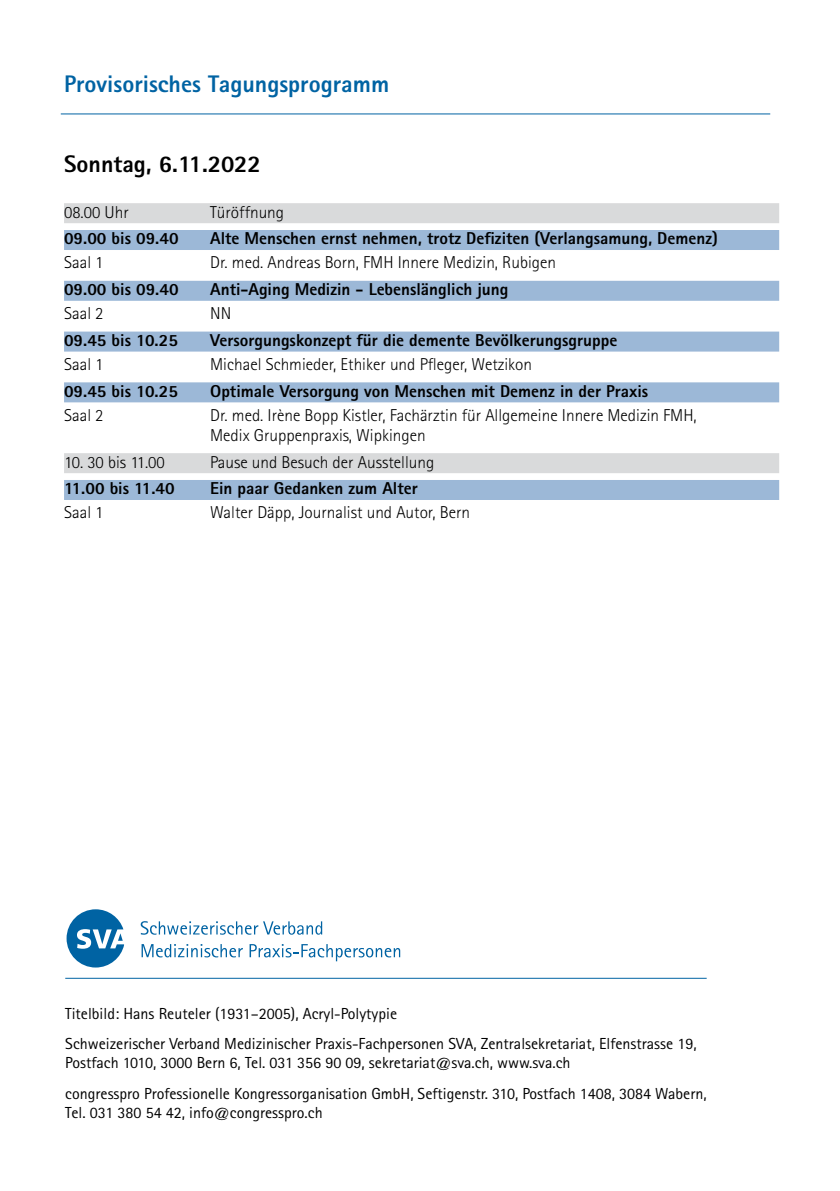
<style>
.page{position:relative;width:840px;height:1191px;background:#fff}
.page>*{position:absolute;margin:0;border:0;box-sizing:border-box;transform-origin:0 0}
.t1{font:800 24px "Agfa Rotis Sans Serif";color:#0063a3}
.t2{font:800 24px "Agfa Rotis Sans Serif";color:#000}
.t3{font:300 17.2px/20px "Agfa Rotis Sans Serif";color:#000}
.t4{font:800 17.2px "Agfa Rotis Sans Serif";color:#000}
.t5{font:16px/30px "Agfa Rotis Sans Serif";color:#000}
</style>
<div class="page">
<svg style="left:66px;top:909px;width:58px;height:58px"></svg>
<svg style="left:141px;top:921px;width:181px;height:13px"></svg>
<svg style="left:141px;top:944px;width:102px;height:13px"></svg>
<svg style="left:249px;top:944px;width:151px;height:17px"></svg>
<hr style="left:65px;top:978px;width:641px;height:1px;background:#0063a3">
<div style="left:64px;top:203px;width:714px;height:20px;background:#d9dadb"></div>
<div style="left:64px;top:230px;width:714px;height:20px;background:#9cb8d7"></div>
<div style="left:64px;top:281px;width:714px;height:20px;background:#9cb8d7"></div>
<div style="left:64px;top:331px;width:714px;height:20px;background:#9cb8d7"></div>
<div style="left:64px;top:382px;width:714px;height:20px;background:#9cb8d7"></div>
<div style="left:64px;top:453px;width:714px;height:20px;background:#d9dadb"></div>
<div style="left:64px;top:480px;width:714px;height:20px;background:#9cb8d7"></div>
<hr style="left:61px;top:113px;width:708px;height:1px;background:#0063a3">
<h1 class="t1" style="left:64px;top:69px;width:326px">Provisorisches Tagungsprogramm</h1>
<h1 class="t2" style="left:64px;top:148px;width:198px">Sonntag, 6.11.2022</h1>
<p class="t3" style="left:64px;top:202px;width:66px">08.00 Uhr</p>
<p class="t3" style="left:210px;top:202px;width:75px">Türöffnung</p>
<p class="t4" style="left:64px;top:227px;width:116px">09.00 bis 09.40</p>
<p class="t4" style="left:210px;top:227px;width:509px">Alte Menschen ernst nehmen, trotz Defiziten (Verlangsamung, Demenz)</p>
<p class="t3" style="left:64px;top:252px;width:41px">Saal 1</p>
<p class="t3" style="left:210px;top:252px;width:347px">Dr. med. Andreas Born, FMH Innere Medizin, Rubigen</p>
<p class="t4" style="left:64px;top:278px;width:116px">09.00 bis 09.40</p>
<p class="t4" style="left:210px;top:278px;width:299px">Anti-Aging Medizin - Lebenslänglich jung</p>
<p class="t3" style="left:64px;top:303px;width:41px">Saal 2</p>
<p class="t3" style="left:210px;top:303px;width:23px">NN</p>
<p class="t4" style="left:64px;top:329px;width:115px">09.45 bis 10.25</p>
<p class="t4" style="left:210px;top:329px;width:408px">Versorgungskonzept für die demente Bevölkerungsgruppe</p>
<p class="t3" style="left:64px;top:354px;width:41px">Saal 1</p>
<p class="t3" style="left:210px;top:354px;width:323px">Michael Schmieder, Ethiker und Pfleger, Wetzikon</p>
<p class="t4" style="left:64px;top:380px;width:115px">09.45 bis 10.25</p>
<p class="t4" style="left:210px;top:380px;width:439px">Optimale Versorgung von Menschen mit Demenz in der Praxis</p>
<p class="t3" style="left:64px;top:405px;width:41px">Saal 2</p>
<p class="t3" style="left:210px;top:405px;width:488px">Dr. med. Irène Bopp Kistler, Fachärztin für Allgemeine Innere Medizin FMH,<br>Medix Gruppenpraxis, Wipkingen</p>
<p class="t3" style="left:64px;top:452px;width:102px">10. 30 bis 11.00</p>
<p class="t3" style="left:210px;top:452px;width:225px">Pause und Besuch der Ausstellung</p>
<p class="t4" style="left:64px;top:477px;width:112px">11.00 bis 11.40</p>
<p class="t4" style="left:210px;top:477px;width:209px">Ein paar Gedanken zum Alter</p>
<p class="t3" style="left:64px;top:502px;width:41px">Saal 1</p>
<p class="t3" style="left:210px;top:502px;width:261px">Walter Däpp, Journalist und Autor, Bern</p>
<p class="t5" style="left:65px;top:998px;width:632px">Titelbild: Hans Reuteler (1931–2005), Acryl-Polytypie<br>Schweizerischer Verband Medizinischer Praxis-Fachpersonen SVA, Zentralsekretariat, Elfenstrasse 19,</p>
<p class="t5" style="left:65px;top:1047px;width:642px;line-height:31px">Postfach 1010, 3000 Bern 6, Tel. 031 356 90 09, sekretariat@sva.ch, www.sva.ch<br>congresspro Professionelle Kongressorganisation GmbH, Seftigenstr. 310, Postfach 1408, 3084 Wabern,</p>
<p class="t5" style="left:65px;top:1097px;width:259px">Tel. 031 380 54 42, info@congresspro.ch</p>
</div>
